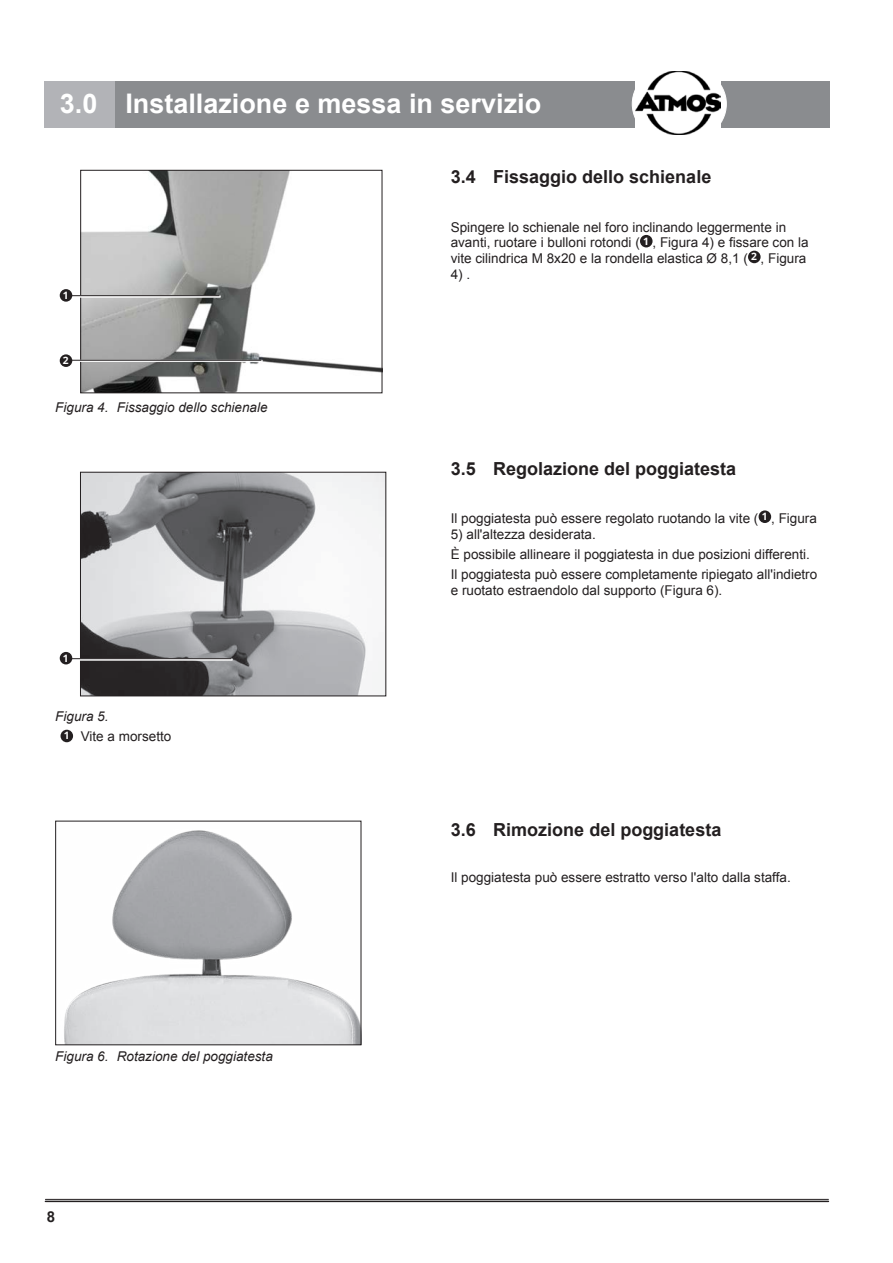
<style>
.page{position:relative;width:893px;height:1263px;background:#fff}
.page>*{position:absolute;margin:0;border:0;box-sizing:border-box;transform-origin:0 0}
.t1{font:700 27px "Arial";color:#fff}
.t2{font:700 18px "Arial";color:#231f20}
.t3{font:700 15px "Arial";color:#231f20}
.t4{font:13.5px/20px "Arial";color:#231f20}
.t5{font:italic 13.5px "Arial";color:#231f20}
.t6{font:700 10.2px "Open Sans";color:#fff}
.s1{font-style:italic}
.s2{font-family:"Open Sans";font-weight:700;font-size:10.2px;color:#fff}
</style>
<div class="page">
<hr style="left:45px;top:1199px;width:783px;height:1px;background:#231f20">
<hr style="left:45px;top:1200px;width:783px;height:2px;background:#231f20">
<div style="left:115px;top:81px;width:714px;height:47px;background:#8a8c8f"></div>
<div style="left:45px;top:81px;width:70px;height:47px;background:#b2b3b7"></div>
<div style="left:632px;top:64px;width:94px;height:80px;background:#fff;border-radius:50%"></div>
<img style="left:635px;top:71px;width:85px;height:64px">
<div style="left:759px;top:510px;width:12px;height:13px;background:#231f20;border-radius:50%"></div>
<div style="left:61px;top:730px;width:12px;height:12px;background:#231f20;border-radius:50%"></div>
<img style="left:82px;top:474px;width:302px;height:220px">
<div style="left:80px;top:472px;width:306px;height:224px;border:1px solid #231f20"></div>
<hr style="left:67px;top:658px;width:166px;height:2px;background:#fff">
<hr style="left:67px;top:658px;width:164px;height:1px;background:#231f20">
<img style="left:82px;top:172px;width:298px;height:219px">
<div style="left:80px;top:170px;width:302px;height:223px;border:1px solid #231f20"></div>
<hr style="left:64px;top:295px;width:157px;height:2px;background:#fff">
<hr style="left:64px;top:295px;width:155px;height:1px;background:#231f20">
<hr style="left:62px;top:360px;width:201px;height:2px;background:#fff">
<hr style="left:62px;top:360px;width:199px;height:1px;background:#231f20">
<img style="left:64px;top:830px;width:295px;height:213px">
<div style="left:640px;top:235px;width:12px;height:12px;background:#231f20;border-radius:50%"></div>
<div style="left:748px;top:251px;width:13px;height:12px;background:#231f20;border-radius:50%"></div>
<div style="left:60px;top:289px;width:12px;height:13px;background:#231f20;border-radius:50%"></div>
<div style="left:60px;top:652px;width:12px;height:12px;background:#231f20;border-radius:50%"></div>
<div style="left:60px;top:354px;width:12px;height:13px;background:#231f20;border-radius:50%"></div>
<h1 class="t1" style="left:60px;top:86px;width:483px">3.0 Installazione e messa in servizio</h1>
<p class="t6" style="left:63px;top:288px;width:7px">1</p>
<p class="t6" style="left:63px;top:353px;width:7px">2</p>
<p class="t5" style="left:55px;top:398px;width:214px">Figura 4. Fissaggio dello schienale</p>
<p class="t6" style="left:63px;top:651px;width:7px">1</p>
<p class="t4" style="left:64px;top:706px;width:109px;text-indent:-8px"><span class="s1">Figura 5.<br></span><span class="s2">1</span> Vite a morsetto</p>
<p class="t5" style="left:55px;top:1048px;width:219px">Figura 6. Rotazione del poggiatesta</p>
<p class="t3" style="left:47px;top:1207px;width:10px">8</p>
<h2 class="t2" style="left:451px;top:165px;width:262px">3.4 Fissaggio dello schienale</h2>
<p class="t4" style="left:451px;top:219px;width:359px;line-height:15.8px">Spingere lo schienale nel foro inclinando leggermente in avanti, ruotare i bulloni rotondi ( <sup>1</sup> , Figura 4) e fissare con la vite cilindrica M 8x20 e la rondella elastica Ø 8,1 ( <sup>2</sup> , Figura</p>
<p class="t4" style="left:451px;top:264px;width:21px">4) .</p>
<h2 class="t2" style="left:451px;top:456px;width:287px">3.5 Regolazione del poggiatesta</h2>
<p class="t4" style="left:451px;top:508px;width:368px">Il poggiatesta può essere regolato ruotando la vite ( <sup>1</sup> , Figura</p>
<p class="t4" style="left:451px;top:524px;width:368px">5) all'altezza desiderata.<br>È possibile allineare il poggiatesta in due posizioni differenti.<br>Il poggiatesta può essere completamente ripiegato all'indietro</p>
<p class="t4" style="left:451px;top:580px;width:273px">e ruotato estraendolo dal supporto (Figura 6).</p>
<h2 class="t2" style="left:451px;top:818px;width:272px">3.6 Rimozione del poggiatesta</h2>
<p class="t4" style="left:451px;top:868px;width:342px">Il poggiatesta può essere estratto verso l'alto dalla staffa.</p>
</div>
